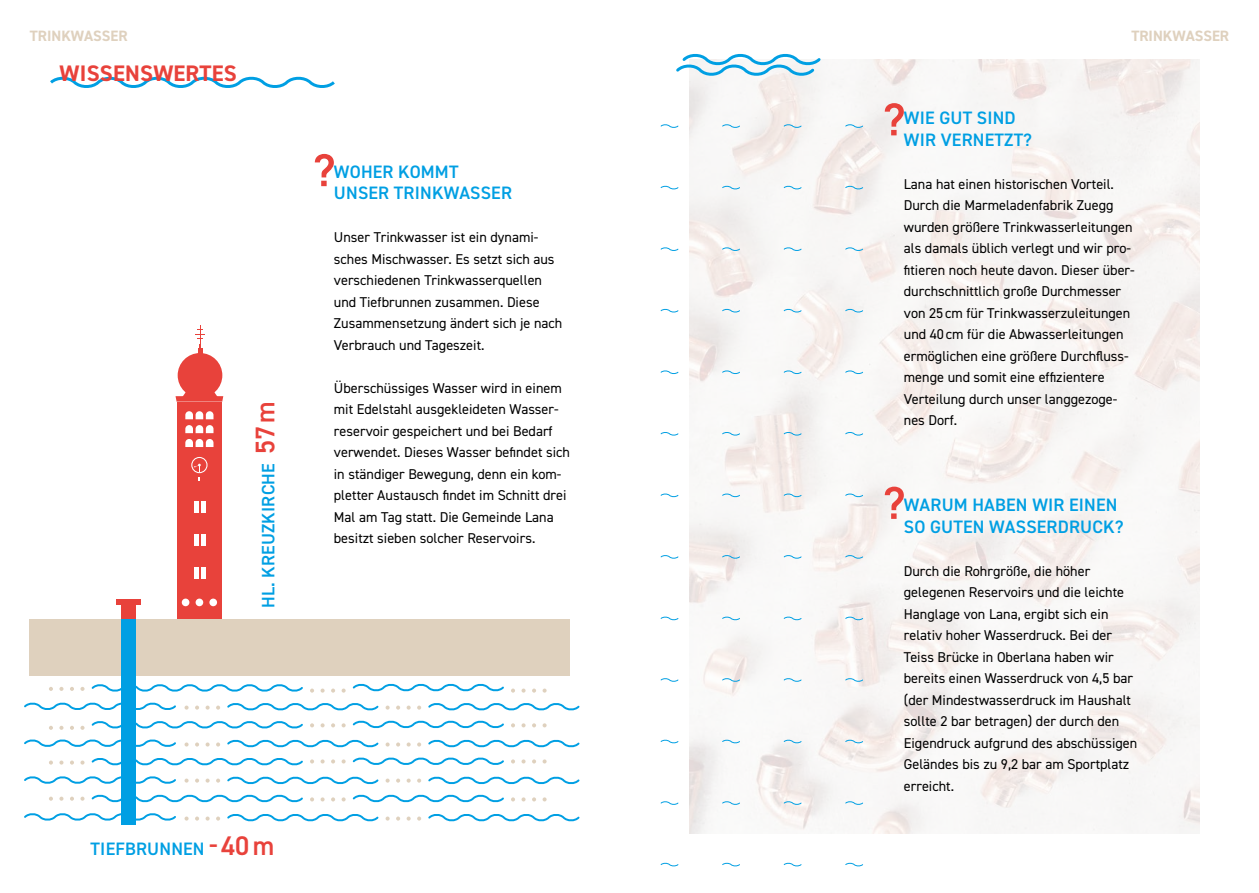
<style>
.page{position:relative;width:1259px;height:893px;background:#fff}
.page>*{position:absolute;margin:0;border:0;box-sizing:border-box;transform-origin:0 0}
.t1{font:700 22.5px "DIN2014";letter-spacing:.01em;color:#e8423b}
.t2{font:600 18px/21.5px "DIN2014";letter-spacing:.01em;color:#009fe3}
.t3{font:700 15px "DIN2014";color:#dfd1be}
.t4{font:14.25px/21.5px "DIN2014";color:#000}
.s1{font-size:27px;color:#e8423b}
</style>
<div class="page">
<img style="left:689px;top:60px;width:510px;height:774px">
<svg style="left:50px;top:76px;width:285px;height:12px"></svg>
<svg style="left:315px;top:154px;width:19px;height:32px"></svg>
<svg style="left:884px;top:103px;width:20px;height:32px"></svg>
<svg style="left:884px;top:487px;width:20px;height:32px"></svg>
<div style="left:177px;top:402px;width:45px;height:217px;background:#e8423b"></div>
<svg style="left:175px;top:388px;width:48px;height:14px"></svg>
<svg style="left:185px;top:425px;width:28px;height:8px"></svg>
<svg style="left:185px;top:411px;width:28px;height:8px"></svg>
<svg style="left:185px;top:439px;width:28px;height:8px"></svg>
<div style="left:194px;top:501px;width:5px;height:12px;background:#fff"></div>
<div style="left:194px;top:534px;width:5px;height:12px;background:#fff"></div>
<div style="left:194px;top:567px;width:5px;height:11px;background:#fff"></div>
<hr style="left:201px;top:501px;width:4px;height:12px;background:#fff">
<hr style="left:201px;top:534px;width:4px;height:12px;background:#fff">
<hr style="left:201px;top:567px;width:4px;height:11px;background:#fff">
<div style="left:196px;top:599px;width:7px;height:7px;background:#fff;border-radius:50%"></div>
<div style="left:182px;top:599px;width:7px;height:7px;background:#fff;border-radius:50%"></div>
<div style="left:209px;top:599px;width:8px;height:7px;background:#fff;border-radius:50%"></div>
<div style="left:178px;top:353px;width:44px;height:45px;background:#e8423b;border-radius:50%"></div>
<svg style="left:195px;top:326px;width:9px;height:28px"></svg>
<svg style="left:191px;top:457px;width:16px;height:24px"></svg>
<svg style="left:676px;top:54px;width:147px;height:26px"></svg>
<div style="left:121px;top:604px;width:15px;height:15px;background:#e8423b"></div>
<div style="left:117px;top:599px;width:24px;height:5px;background:#e8423b"></div>
<div style="left:30px;top:619px;width:540px;height:57px;background:#dfd1be"></div>
<div style="left:121px;top:619px;width:15px;height:206px;background:#009fe3"></div>
<svg style="left:542px;top:689px;width:4px;height:4px"></svg>
<svg style="left:49px;top:687px;width:4px;height:4px"></svg>
<svg style="left:80px;top:684px;width:234px;height:9px"></svg>
<svg style="left:341px;top:683px;width:174px;height:10px"></svg>
<svg style="left:59px;top:687px;width:4px;height:4px"></svg>
<svg style="left:320px;top:689px;width:5px;height:4px"></svg>
<svg style="left:521px;top:689px;width:4px;height:4px"></svg>
<svg style="left:70px;top:687px;width:4px;height:4px"></svg>
<svg style="left:331px;top:689px;width:4px;height:4px"></svg>
<svg style="left:532px;top:689px;width:4px;height:4px"></svg>
<svg style="left:24px;top:702px;width:556px;height:28px"></svg>
<svg style="left:24px;top:776px;width:556px;height:46px"></svg>
<svg style="left:24px;top:739px;width:556px;height:27px"></svg>
<svg style="left:660px;top:863px;width:19px;height:4px"></svg>
<svg style="left:660px;top:801px;width:19px;height:4px"></svg>
<svg style="left:722px;top:863px;width:18px;height:4px"></svg>
<svg style="left:660px;top:740px;width:19px;height:4px"></svg>
<svg style="left:721px;top:801px;width:20px;height:5px"></svg>
<svg style="left:783px;top:863px;width:19px;height:4px"></svg>
<svg style="left:660px;top:678px;width:19px;height:4px"></svg>
<svg style="left:721px;top:740px;width:20px;height:5px"></svg>
<svg style="left:783px;top:801px;width:19px;height:5px"></svg>
<svg style="left:845px;top:863px;width:18px;height:4px"></svg>
<svg style="left:660px;top:617px;width:19px;height:4px"></svg>
<svg style="left:721px;top:678px;width:20px;height:5px"></svg>
<svg style="left:783px;top:740px;width:19px;height:5px"></svg>
<svg style="left:844px;top:801px;width:20px;height:5px"></svg>
<svg style="left:660px;top:555px;width:19px;height:4px"></svg>
<svg style="left:721px;top:617px;width:20px;height:4px"></svg>
<svg style="left:783px;top:678px;width:19px;height:5px"></svg>
<svg style="left:844px;top:740px;width:20px;height:5px"></svg>
<svg style="left:660px;top:494px;width:19px;height:4px"></svg>
<svg style="left:721px;top:555px;width:20px;height:5px"></svg>
<svg style="left:783px;top:617px;width:19px;height:4px"></svg>
<svg style="left:844px;top:678px;width:20px;height:5px"></svg>
<svg style="left:660px;top:432px;width:19px;height:4px"></svg>
<svg style="left:721px;top:494px;width:20px;height:4px"></svg>
<svg style="left:783px;top:555px;width:19px;height:5px"></svg>
<svg style="left:844px;top:617px;width:20px;height:4px"></svg>
<svg style="left:660px;top:370px;width:19px;height:4px"></svg>
<svg style="left:721px;top:432px;width:20px;height:5px"></svg>
<svg style="left:783px;top:494px;width:19px;height:4px"></svg>
<svg style="left:844px;top:555px;width:20px;height:5px"></svg>
<svg style="left:660px;top:309px;width:19px;height:4px"></svg>
<svg style="left:721px;top:370px;width:20px;height:5px"></svg>
<svg style="left:783px;top:432px;width:19px;height:5px"></svg>
<svg style="left:844px;top:494px;width:20px;height:4px"></svg>
<svg style="left:660px;top:247px;width:19px;height:4px"></svg>
<svg style="left:721px;top:309px;width:20px;height:5px"></svg>
<svg style="left:783px;top:370px;width:19px;height:5px"></svg>
<svg style="left:844px;top:432px;width:20px;height:5px"></svg>
<svg style="left:660px;top:186px;width:19px;height:4px"></svg>
<svg style="left:721px;top:247px;width:20px;height:5px"></svg>
<svg style="left:783px;top:309px;width:19px;height:5px"></svg>
<svg style="left:844px;top:370px;width:20px;height:5px"></svg>
<svg style="left:660px;top:124px;width:19px;height:4px"></svg>
<svg style="left:721px;top:186px;width:20px;height:5px"></svg>
<svg style="left:783px;top:247px;width:19px;height:5px"></svg>
<svg style="left:844px;top:309px;width:20px;height:5px"></svg>
<svg style="left:721px;top:124px;width:20px;height:5px"></svg>
<svg style="left:783px;top:186px;width:19px;height:5px"></svg>
<svg style="left:844px;top:247px;width:20px;height:5px"></svg>
<svg style="left:783px;top:124px;width:19px;height:5px"></svg>
<svg style="left:844px;top:186px;width:20px;height:5px"></svg>
<svg style="left:844px;top:124px;width:20px;height:5px"></svg>
<p class="t3" style="left:30px;top:26px;width:99px">TRINKWASSER</p>
<p class="t3" style="left:1131px;top:26px;width:99px">TRINKWASSER</p>
<h1 class="t1" style="left:60px;top:58px;width:179px">WISSENSWERTES</h1>
<p class="t2" style="left:257px;top:608px;width:209px;rotate:-90deg">HL. KREUZKIRCHE <span class="s1">57m</span></p>
<p class="t2" style="left:334px;top:160px;width:180px">WOHER KOMMT<br>UNSER TRINKWASSER</p>
<p class="t4" style="left:334px;top:226px;width:230px">Unser Trinkwasser ist ein dynami&shy;sches Mischwasser. Es setzt sich aus verschiedenen Trinkwasserquellen und Tiefbrunnen zusammen. Diese Zusammensetzung ändert sich je nach Verbrauch und Tageszeit.</p>
<p class="t4" style="left:334px;top:377px;width:238px">Überschüssiges Wasser wird in einem mit Edelstahl ausgekleideten Wasser&shy;reservoir gespeichert und bei Bedarf verwendet. Dieses Wasser befindet sich in ständiger Bewegung, denn ein kom&shy;pletter Austausch findet im Schnitt drei Mal am Tag statt. Die Gemeinde Lana besitzt sieben solcher Reservoirs.</p>
<p class="t2" style="left:91px;top:838px;width:185px">TIEFBRUNNEN <span class="s1">-40m</span></p>
<p class="t2" style="left:904px;top:107px;width:130px">WIE GUT SIND<br>WIR VERNETZT?</p>
<p class="t4" style="left:904px;top:173px;width:232px">Lana hat einen historischen Vorteil.<br>Durch die Marmeladenfabrik Zuegg wurden größere Trinkwasserleitungen als damals üblich verlegt und wir pro&shy;fitieren noch heute davon. Dieser über&shy;durchschnittlich große Durchmesser von 25 cm für Trinkwasserzuleitungen und 40cm für die Abwasserleitungen ermöglichen eine größere Durchfluss&shy;menge und somit eine effizientere Verteilung durch unser langgezoge&shy;nes Dorf.</p>
<p class="t2" style="left:904px;top:494px;width:221px">WARUM HABEN WIR EINEN<br>SO GUTEN WASSERDRUCK?</p>
<p class="t4" style="left:904px;top:560px;width:235px">Durch die Rohrgröße, die höher gelegenen Reservoirs und die leichte Hanglage von Lana, ergibt sich ein relativ hoher Wasserdruck. Bei der Teiss Brücke in Oberlana haben wir bereits einen Wasserdruck von 4,5 bar (der Mindestwasserdruck im Haushalt sollte 2 bar betragen) der durch den Eigendruck aufgrund des abschüssigen Geländes bis zu 9,2 bar am Sportplatz erreicht.</p>
</div>
